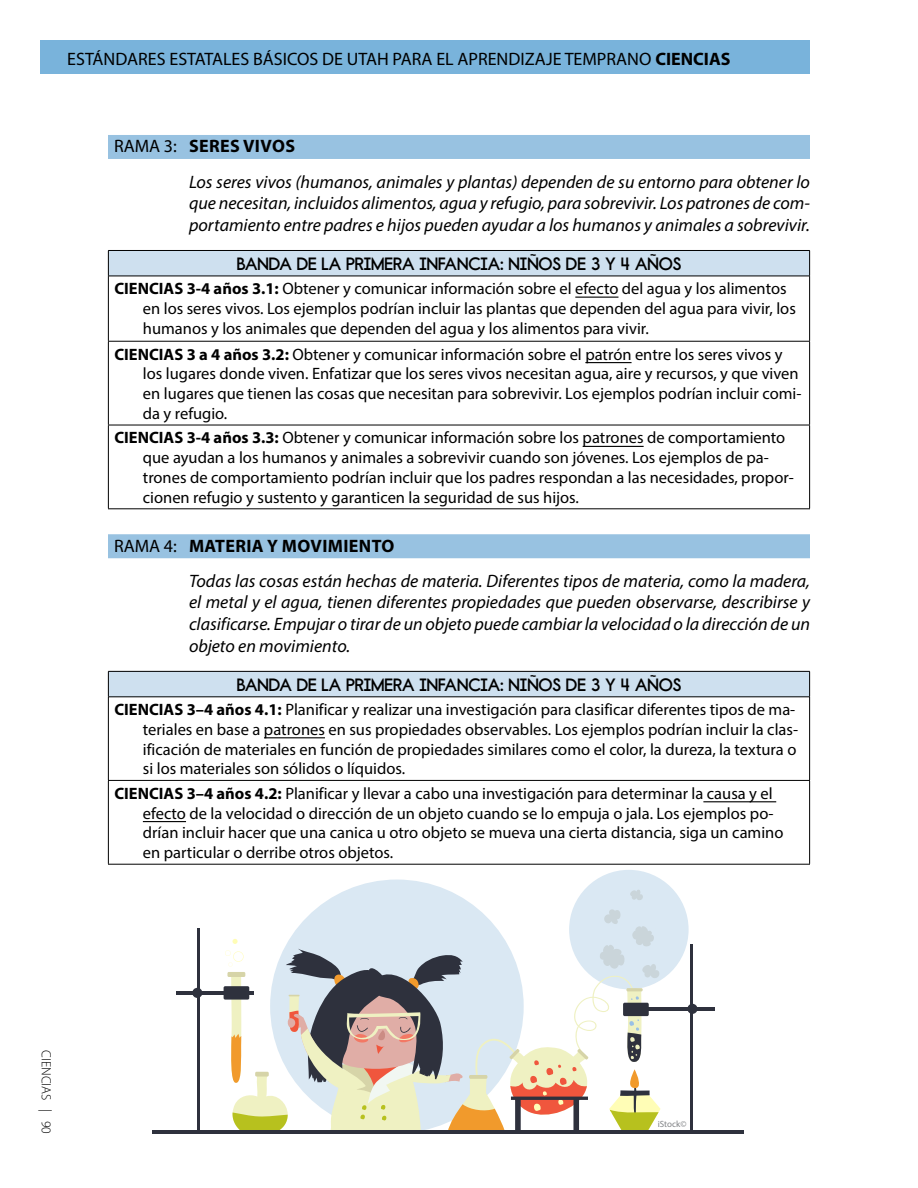
<style>
.page{position:relative;width:918px;height:1188px;background:#fff}
.page>*{position:absolute;margin:0;border:0;box-sizing:border-box;transform-origin:0 0}
.VA__INTRO{font:italic 18px/21.6px "Myriad Pro";color:#000;text-align:justify}
.ReportFontcentered{font:700 18px "Report School Rg";color:#000}
.t1{font:18px "Myriad Pro";color:#000}
.VA__strandBAR{font:700 18px "Myriad Pro";letter-spacing:.02em;color:#000}
.Ind{font:16.5px/19.8px "Myriad Pro";color:#000}
.t2{font:300 13.5px "Myriad Pro";color:#000}
.t3{font:9px "Myriad Pro";color:#808285}
.s1{font-weight:700}
.s2{font-weight:400}
</style>
<div class="page">
<div style="left:569px;top:870px;width:120px;height:119px;background:#dae8f3;border-radius:50%"></div>
<div style="left:270px;top:880px;width:254px;height:253px;background:#dae8f3;border-radius:50%"></div>
<hr style="left:197px;top:928px;width:3px;height:204px;background:#2e313d">
<hr style="left:176px;top:991px;width:77px;height:3px;background:#2e313d">
<div style="left:192px;top:988px;width:10px;height:10px;background:#2e313d;border-radius:50%"></div>
<div style="left:224px;top:986px;width:25px;height:14px;background:#2e313d;border-radius:2px"></div>
<svg style="left:630px;top:890px;width:13px;height:10px"></svg>
<hr style="left:691px;top:945px;width:2px;height:189px;background:#2e313d">
<hr style="left:637px;top:1007px;width:77px;height:4px;background:#2e313d">
<div style="left:687px;top:1004px;width:10px;height:10px;background:#2e313d;border-radius:50%"></div>
<hr style="left:152px;top:1131px;width:592px;height:3px;background:#2e313d">
<svg style="left:225px;top:907px;width:436px;height:224px"></svg>
<div style="left:40px;top:40px;width:770px;height:34px;background:#79b3db"></div>
<div style="left:108px;top:135px;width:702px;height:24px;background:#98c2e1"></div>
<div style="left:108px;top:534px;width:702px;height:24px;background:#98c2e1"></div>
<div style="left:108px;top:250px;width:702px;height:26px;background:#cee0ef"></div>
<hr style="left:108px;top:276px;width:1px;height:65px;background:#000">
<hr style="left:809px;top:276px;width:1px;height:65px;background:#000">
<hr style="left:108px;top:341px;width:702px;height:1px;background:#000">
<hr style="left:108px;top:342px;width:1px;height:83px;background:#000">
<hr style="left:809px;top:342px;width:1px;height:83px;background:#000">
<hr style="left:108px;top:425px;width:702px;height:1px;background:#000">
<hr style="left:108px;top:425px;width:1px;height:83px;background:#000">
<hr style="left:809px;top:425px;width:1px;height:83px;background:#000">
<hr style="left:108px;top:508px;width:702px;height:1px;background:#000">
<hr style="left:108px;top:250px;width:702px;height:1px;background:#000">
<svg style="left:108px;top:251px;width:1px;height:25px"></svg>
<svg style="left:809px;top:251px;width:1px;height:25px"></svg>
<hr style="left:108px;top:276px;width:702px;height:1px;background:#000">
<hr style="left:575px;top:297px;width:43px;height:1px;background:#000">
<hr style="left:585px;top:362px;width:47px;height:1px;background:#000">
<hr style="left:583px;top:446px;width:61px;height:1px;background:#000">
<div style="left:108px;top:671px;width:702px;height:26px;background:#cee0ef"></div>
<hr style="left:108px;top:697px;width:1px;height:83px;background:#000">
<hr style="left:809px;top:697px;width:1px;height:83px;background:#000">
<hr style="left:108px;top:780px;width:702px;height:1px;background:#000">
<hr style="left:108px;top:781px;width:1px;height:83px;background:#000">
<hr style="left:809px;top:781px;width:1px;height:83px;background:#000">
<hr style="left:108px;top:864px;width:702px;height:1px;background:#000">
<hr style="left:108px;top:671px;width:702px;height:1px;background:#000">
<svg style="left:108px;top:672px;width:1px;height:25px"></svg>
<svg style="left:809px;top:672px;width:1px;height:25px"></svg>
<hr style="left:108px;top:697px;width:702px;height:1px;background:#000">
<hr style="left:264px;top:737px;width:61px;height:1px;background:#000">
<hr style="left:703px;top:801px;width:73px;height:1px;background:#000">
<hr style="left:143px;top:821px;width:43px;height:1px;background:#000">
<p class="t1" style="left:67px;top:47px;width:665px">ESTÁNDARES ESTATALES BÁSICOS DE UTAH PARA EL APRENDIZAJE TEMPRANO <span class="s1">CIENCIAS</span></p>
<p class="VA__strandBAR" style="left:114px;top:135px;width:183px"><span class="s2">RAMA 3:</span> SERES VIVOS</p>
<p class="VA__INTRO" style="left:189px;top:170px;width:623px">Los seres vivos (humanos, animales y plantas) dependen de su entorno para obtener lo que necesitan, incluidos alimentos, agua y refugio, para sobrevivir. Los patrones de com&shy;portamiento entre padres e hijos pueden ayudar a los humanos y animales a sobrevivir.</p>
<p class="ReportFontcentered" style="left:237px;top:253px;width:446px">BANDA DE LA PRIMERA INFANCIA: NIÑOS DE 3 Y 4 AÑOS</p>
<p class="Ind" style="left:143px;top:278px;width:654px;text-indent:-28px"><span class="s1">CIENCIAS 3-4 años 3.1:</span> Obtener y comunicar información sobre el efecto del agua y los alimentos en los seres vivos. Los ejemplos podrían incluir las plantas que dependen del agua para vivir, los humanos y los animales que dependen del agua y los alimentos para vivir.</p>
<p class="Ind" style="left:143px;top:344px;width:660px;text-indent:-28px"><span class="s1">CIENCIAS 3 a 4 años 3.2:</span> Obtener y comunicar información sobre el patrón entre los seres vivos y los lugares donde viven. Enfatizar que los seres vivos necesitan agua, aire y recursos, y que viven en lugares que tienen las cosas que necesitan para sobrevivir. Los ejemplos podrían incluir comi&shy;da y refugio.</p>
<p class="Ind" style="left:143px;top:428px;width:652px;text-indent:-28px"><span class="s1">CIENCIAS 3-4 años 3.3:</span> Obtener y comunicar información sobre los patrones de comportamiento que ayudan a los humanos y animales a sobrevivir cuando son jóvenes. Los ejemplos de pa&shy;trones de comportamiento podrían incluir que los padres respondan a las necesidades, propor&shy;cionen refugio y sustento y garanticen la seguridad de sus hijos.</p>
<p class="VA__strandBAR" style="left:114px;top:534px;width:282px"><span class="s2">RAMA 4:</span> MATERIA Y MOVIMIENTO</p>
<p class="VA__INTRO" style="left:189px;top:570px;width:623px">Todas las cosas están hechas de materia. Diferentes tipos de materia, como la madera, el metal y el agua, tienen diferentes propiedades que pueden observarse, describirse y clasificarse. Empujar o tirar de un objeto puede cambiar la velocidad o la dirección de un objeto en movimiento.</p>
<p class="ReportFontcentered" style="left:237px;top:674px;width:446px">BANDA DE LA PRIMERA INFANCIA: NIÑOS DE 3 Y 4 AÑOS</p>
<p class="Ind" style="left:143px;top:699px;width:657px;text-indent:-28px"><span class="s1">CIENCIAS 3–4 años 4.1:</span> Planificar y realizar una investigación para clasificar diferentes tipos de ma&shy;teriales en base a patrones en sus propiedades observables. Los ejemplos podrían incluir la clas&shy;ificación de materiales en función de propiedades similares como el color, la dureza, la textura o si los materiales son sólidos o líquidos.</p>
<p class="Ind" style="left:143px;top:783px;width:642px;text-indent:-28px"><span class="s1">CIENCIAS 3–4 años 4.2:</span> Planificar y llevar a cabo una investigación para determinar la causa y el efecto de la velocidad o dirección de un objeto cuando se lo empuja o jala. Los ejemplos po&shy;drían incluir hacer que una canica u otro objeto se mueva una cierta distancia, siga un camino en particular o derribe otros objetos.</p>
<p class="t2" style="left:54px;top:1050px;width:85px;rotate:90deg">CIENCIAS | 90</p>
<p class="t3" style="left:658px;top:1119px;width:30px">iStock©</p>
</div>
